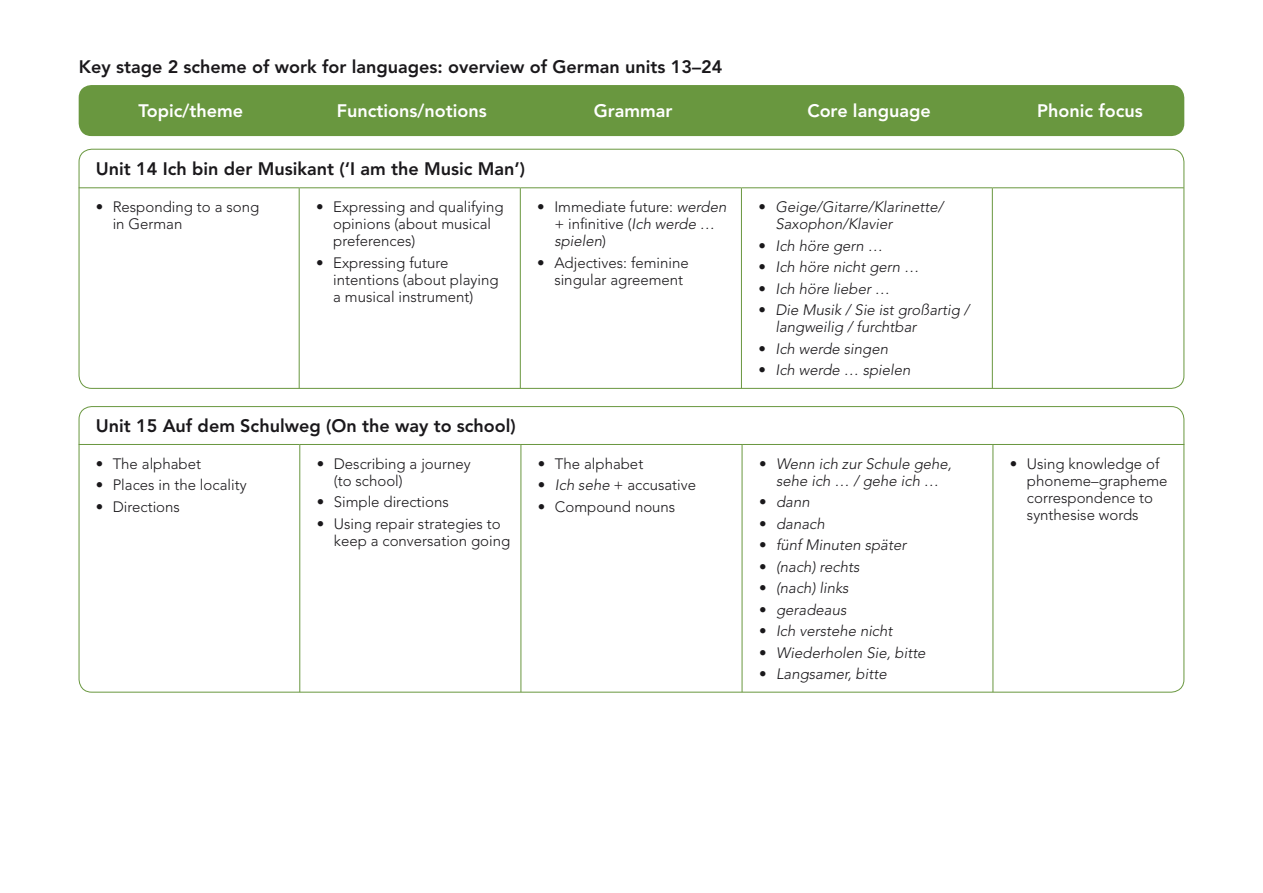
<style>
.page{position:relative;width:1263px;height:893px;background:#fff}
.page>*{position:absolute;margin:0;border:0;box-sizing:border-box;transform-origin:0 0}
.t1{font:800 18px "Avenir LT Std";color:#1a181b}
.t2{font:800 18px "Avenir LT Std";color:#fff}
.t3{font:300 15px/17.2px "Avenir LT Std";color:#1a181b}
.t4{font:italic 300 15px/17.2px "Avenir LT Std";color:#1a181b}
.s1{font-style:italic}
.s2{font-style:normal}
</style>
<div class="page">
<div style="left:79px;top:85px;width:1105px;height:51px;background:#69973f;border-radius:13px"></div>
<hr style="left:79px;top:187px;width:220px;height:1px;background:#69973f">
<hr style="left:299px;top:187px;width:221px;height:1px;background:#69973f">
<hr style="left:299px;top:188px;width:1px;height:200px;background:#69973f">
<hr style="left:520px;top:187px;width:221px;height:1px;background:#69973f">
<hr style="left:520px;top:188px;width:1px;height:200px;background:#69973f">
<hr style="left:741px;top:187px;width:251px;height:1px;background:#69973f">
<hr style="left:741px;top:188px;width:1px;height:200px;background:#69973f">
<hr style="left:992px;top:187px;width:192px;height:1px;background:#69973f">
<hr style="left:992px;top:188px;width:1px;height:200px;background:#69973f">
<svg style="left:94px;top:148px;width:433px;height:2px"></svg>
<div style="left:95px;top:202px;width:9px;height:9px;border:3px solid #fff;border-radius:50%"></div>
<div style="left:316px;top:202px;width:8px;height:9px;border:3px solid #fff;border-radius:50%"></div>
<div style="left:316px;top:258px;width:8px;height:9px;border:3px solid #fff;border-radius:50%"></div>
<div style="left:537px;top:202px;width:8px;height:9px;border:3px solid #fff;border-radius:50%"></div>
<div style="left:537px;top:258px;width:8px;height:9px;border:3px solid #fff;border-radius:50%"></div>
<svg style="left:550px;top:187px;width:179px;height:2px"></svg>
<div style="left:758px;top:202px;width:8px;height:9px;border:3px solid #fff;border-radius:50%"></div>
<div style="left:758px;top:241px;width:8px;height:8px;border:3px solid #fff;border-radius:50%"></div>
<div style="left:758px;top:263px;width:8px;height:8px;border:3px solid #fff;border-radius:50%"></div>
<div style="left:758px;top:284px;width:8px;height:8px;border:3px solid #fff;border-radius:50%"></div>
<div style="left:758px;top:306px;width:8px;height:8px;border:3px solid #fff;border-radius:50%"></div>
<div style="left:758px;top:344px;width:8px;height:9px;border:3px solid #fff;border-radius:50%"></div>
<div style="left:758px;top:366px;width:8px;height:8px;border:3px solid #fff;border-radius:50%"></div>
<hr style="left:79px;top:444px;width:221px;height:1px;background:#69973f">
<hr style="left:300px;top:444px;width:221px;height:1px;background:#69973f">
<hr style="left:299px;top:445px;width:1px;height:247px;background:#69973f">
<hr style="left:521px;top:444px;width:221px;height:1px;background:#69973f">
<hr style="left:520px;top:445px;width:1px;height:247px;background:#69973f">
<hr style="left:742px;top:444px;width:251px;height:1px;background:#69973f">
<hr style="left:742px;top:445px;width:1px;height:247px;background:#69973f">
<hr style="left:993px;top:444px;width:191px;height:1px;background:#69973f">
<hr style="left:992px;top:445px;width:1px;height:247px;background:#69973f">
<svg style="left:94px;top:406px;width:424px;height:148px"></svg>
<div style="left:537px;top:459px;width:9px;height:8px;border:3px solid #fff;border-radius:50%"></div>
<div style="left:537px;top:481px;width:9px;height:8px;border:3px solid #fff;border-radius:50%"></div>
<div style="left:537px;top:502px;width:9px;height:8px;border:3px solid #fff;border-radius:50%"></div>
<div style="left:759px;top:459px;width:8px;height:8px;border:3px solid #fff;border-radius:50%"></div>
<div style="left:759px;top:498px;width:8px;height:8px;border:3px solid #fff;border-radius:50%"></div>
<div style="left:759px;top:519px;width:8px;height:9px;border:3px solid #fff;border-radius:50%"></div>
<div style="left:759px;top:541px;width:8px;height:8px;border:3px solid #fff;border-radius:50%"></div>
<div style="left:759px;top:562px;width:8px;height:9px;border:3px solid #fff;border-radius:50%"></div>
<div style="left:759px;top:584px;width:8px;height:8px;border:3px solid #fff;border-radius:50%"></div>
<div style="left:759px;top:605px;width:8px;height:9px;border:3px solid #fff;border-radius:50%"></div>
<div style="left:759px;top:627px;width:8px;height:8px;border:3px solid #fff;border-radius:50%"></div>
<div style="left:759px;top:648px;width:8px;height:9px;border:3px solid #fff;border-radius:50%"></div>
<svg style="left:772px;top:187px;width:203px;height:506px"></svg>
<div style="left:759px;top:670px;width:8px;height:8px;border:3px solid #fff;border-radius:50%"></div>
<div style="left:1009px;top:459px;width:9px;height:8px;border:3px solid #fff;border-radius:50%"></div>
<p class="t1" style="left:79px;top:56px;width:645px">Key stage 2 scheme of work for languages: overview of German units 13–24</p>
<p class="t2" style="left:138px;top:100px;width:106px">Topic/theme</p>
<p class="t2" style="left:337px;top:100px;width:151px">Functions/notions</p>
<p class="t2" style="left:594px;top:100px;width:80px">Grammar</p>
<p class="t2" style="left:807px;top:100px;width:125px">Core language</p>
<p class="t2" style="left:1037px;top:100px;width:107px">Phonic focus</p>
<p class="t1" style="left:96px;top:159px;width:431px">Unit 14 Ich bin der Musikant (‘I am the Music Man’)</p>
<p class="t3" style="left:113px;top:198px;width:148px;text-indent:-17px">• Responding to a song in German</p>
<p class="t3" style="left:333px;top:198px;width:172px;text-indent:-17px">• Expressing and qualifying opinions (about musical preferences)</p>
<p class="t3" style="left:333px;top:254px;width:167px;text-indent:-17px">• Expressing future intentions (about playing a musical instrument)</p>
<p class="t3" style="left:554px;top:198px;width:174px;text-indent:-17px">• Immediate future: <span class="s1">werden </span>+ infinitive (<span class="s1">Ich werde … spielen</span>)</p>
<p class="t3" style="left:554px;top:254px;width:136px;text-indent:-17px">• Adjectives: feminine singular agreement</p>
<p class="t1" style="left:96px;top:415px;width:422px">Unit 15 Auf dem Schulweg (On the way to school)</p>
<p class="t3" style="left:96px;top:455px;width:107px">• The alphabet</p>
<p class="t3" style="left:96px;top:476px;width:152px">• Places in the locality</p>
<p class="t3" style="left:96px;top:498px;width:86px">• Directions</p>
<p class="t3" style="left:334px;top:455px;width:138px;text-indent:-17px">• Describing a journey (to school)</p>
<p class="t3" style="left:317px;top:494px;width:134px">• Simple directions</p>
<p class="t3" style="left:334px;top:515px;width:178px;text-indent:-17px">• Using repair strategies to keep a conversation going</p>
<p class="t3" style="left:538px;top:455px;width:107px">• The alphabet</p>
<p class="t3" style="left:538px;top:476px;width:160px">• <span class="s1">Ich sehe</span> + accusative</p>
<p class="t3" style="left:538px;top:498px;width:139px">• Compound nouns</p>
<p class="t4" style="left:775px;top:198px;width:170px;text-indent:-17px"><span class="s2">•</span> Geige/Gitarre/Klarinette/<br>Saxophon/Klavier</p>
<p class="t4" style="left:758px;top:237px;width:126px"><span class="s2">•</span> Ich höre gern …</p>
<p class="t4" style="left:758px;top:259px;width:162px"><span class="s2">•</span> Ich höre nicht gern …</p>
<p class="t4" style="left:758px;top:280px;width:133px"><span class="s2">•</span> Ich höre lieber …</p>
<p class="t4" style="left:775px;top:302px;width:195px;text-indent:-17px"><span class="s2">•</span> Die Musik / Sie ist großartig / langweilig / furchtbar</p>
<p class="t4" style="left:758px;top:340px;width:131px"><span class="s2">•</span> Ich werde singen</p>
<p class="t4" style="left:758px;top:362px;width:154px"><span class="s2">•</span> Ich werde … spielen</p>
<p class="t4" style="left:759px;top:455px;width:194px;text-align:center"><span class="s2">•</span> Wenn ich zur Schule gehe, sehe ich … / gehe ich …</p>
<p class="t4" style="left:759px;top:494px;width:52px"><span class="s2">•</span> dann</p>
<p class="t4" style="left:759px;top:515px;width:67px"><span class="s2">•</span> danach</p>
<p class="t4" style="left:759px;top:537px;width:149px"><span class="s2">•</span> fünf Minuten später</p>
<p class="t4" style="left:759px;top:558px;width:102px"><span class="s2">•</span> (nach) rechts</p>
<p class="t4" style="left:759px;top:580px;width:91px"><span class="s2">•</span> (nach) links</p>
<p class="t4" style="left:759px;top:601px;width:89px"><span class="s2">•</span> geradeaus</p>
<p class="t4" style="left:759px;top:623px;width:135px"><span class="s2">•</span> Ich verstehe nicht</p>
<p class="t4" style="left:759px;top:644px;width:168px"><span class="s2">•</span> Wiederholen Sie, bitte</p>
<p class="t4" style="left:759px;top:666px;width:129px"><span class="s2">•</span> Langsamer, bitte</p>
<p class="t3" style="left:1027px;top:455px;width:142px;text-indent:-17px">• Using knowledge of phoneme–grapheme correspondence to synthesise words</p>
</div>
